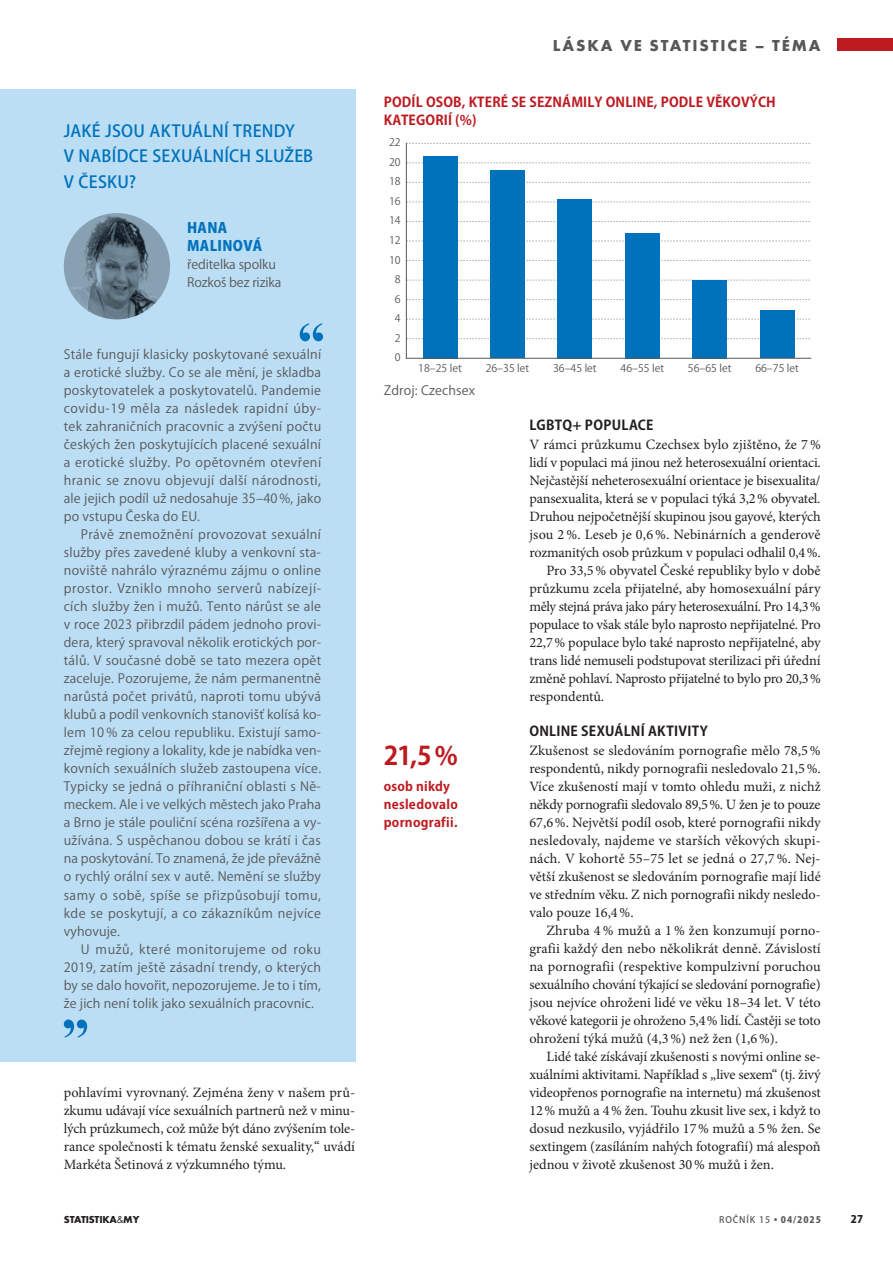
<style>
.page{position:relative;width:893px;height:1263px;background:#fff}
.page>*{position:absolute;margin:0;border:0;box-sizing:border-box;transform-origin:0 0}
.t1{font:700 25.5px "Koz Go Pr 6 N";color:#bd1a1f}
.t2{font:500 16.5px/25.5px "Koz Go Pr 6 N";letter-spacing:.015em;color:#0072bc}
.t3{font:700 16.5px "Futura TOT";letter-spacing:.115em;color:#57585a}
.t4{font:14.25px/18px "Minion Pro";letter-spacing:-.01em;color:#231f20;text-align:justify}
.t5{font:14.25px "Minion Pro";letter-spacing:.01em;color:#231f20}
.t6{font:800 14.25px/18px "Koz Go Pr 6 N";letter-spacing:.025em;color:#0072bc}
.t7{font:700 13.5px/18px "Koz Go Pr 6 N";letter-spacing:.01em;color:#bd1a1f}
.t8{font:700 13.5px "Koz Go Pr 6 N";letter-spacing:.02em;color:#231f20}
.t9{font:12.75px/18px "Koz Go Pr 6 N";letter-spacing:.01em;color:#57585a;text-align:justify}
.t10{font:700 12.75px/18px "Koz Go Pr 6 N";letter-spacing:.02em;color:#bd1a1f}
.t11{font:12.75px/18px "Koz Go Pr 6 N";letter-spacing:-.01em;color:#57585a}
.t12{font:10.5px "Koz Go Pr 6 N";color:#57585a}
.t13{font:700 10.5px "Futura TOT";letter-spacing:-.02em;color:#231f20}
.t14{font:800 10.5px "Koz Go Pr 6 N";color:#231f20}
.t15{font:500 9px "Koz Go Pr 6 N";letter-spacing:.1em;color:#57585a}
.s1{font-weight:400}
.s2{font-weight:800}
</style>
<div class="page">
<div style="left:838px;top:39px;width:55px;height:12px;background:#bd1a1f"></div>
<div style="left:0;top:89px;width:355px;height:972px;background:#bcdef4"></div>
<img style="left:64px;top:213px;width:106px;height:106px;border-radius:53px">
<svg style="left:300px;top:323px;width:23px;height:18px"></svg>
<svg style="left:64px;top:1019px;width:23px;height:19px"></svg>
<svg style="left:407px;top:143px;width:403px;height:1px"></svg>
<svg style="left:407px;top:163px;width:403px;height:1px"></svg>
<svg style="left:407px;top:182px;width:403px;height:1px"></svg>
<svg style="left:407px;top:202px;width:403px;height:1px"></svg>
<svg style="left:407px;top:221px;width:403px;height:1px"></svg>
<svg style="left:407px;top:241px;width:403px;height:1px"></svg>
<svg style="left:407px;top:260px;width:403px;height:1px"></svg>
<svg style="left:407px;top:280px;width:403px;height:1px"></svg>
<svg style="left:407px;top:299px;width:403px;height:1px"></svg>
<svg style="left:407px;top:319px;width:403px;height:1px"></svg>
<svg style="left:407px;top:338px;width:403px;height:1px"></svg>
<div style="left:423px;top:156px;width:34px;height:202px;background:#0072bc"></div>
<div style="left:490px;top:171px;width:34px;height:187px;background:#0072bc"></div>
<div style="left:558px;top:199px;width:34px;height:159px;background:#0072bc"></div>
<div style="left:625px;top:233px;width:34px;height:125px;background:#0072bc"></div>
<div style="left:693px;top:280px;width:34px;height:78px;background:#0072bc"></div>
<div style="left:760px;top:310px;width:34px;height:48px;background:#0072bc"></div>
<hr style="left:406px;top:358px;width:405px;height:1px;background:#57585a">
<hr style="left:406px;top:143px;width:1px;height:215px;background:#57585a">
<p class="t2" style="left:64px;top:118px;width:251px">JAKÉ JSOU AKTUÁLNÍ TRENDY<br>V NABÍDCE SEXUÁLNÍCH SLUŽEB<br>V ČESKU?</p>
<p class="t6" style="left:187px;top:219px;width:77px">HANA<br>MALINOVÁ</p>
<p class="t11" style="left:187px;top:256px;width:96px">ředitelka spolku<br>Rozkoš bez rizika</p>
<p class="t9" style="left:64px;top:346px;width:259px">Stále fungují klasicky poskytované sexuální a erotické služby. Co se ale mění, je skladba poskytovatelek a poskytovatelů. Pandemie covidu-19 měla za následek rapidní úby&shy;tek zahraničních pracovnic a zvýšení počtu českých žen poskytujících placené sexuální a erotické služby. Po opětovném otevření hranic se znovu objevují další národnosti, ale jejich podíl už nedosahuje 35–40 %, jako po vstupu Česka do EU.</p>
<p class="t9" style="left:64px;top:526px;width:259px;text-indent:17px">Právě znemožnění provozovat sexuální služby přes zavedené kluby a venkovní sta&shy;noviště nahrálo výraznému zájmu o online prostor. Vzniklo mnoho serverů nabízejí&shy;cích služby žen i mužů. Tento nárůst se ale v roce 2023 přibrzdil pádem jednoho provi&shy;dera, který spravoval několik erotických por&shy;tálů. V současné době se tato mezera opět zaceluje. Pozorujeme, že nám permanentně narůstá počet privátů, naproti tomu ubývá klubů a podíl venkovních stanovišť kolísá ko&shy;lem 10 % za celou republiku. Existují samo&shy;zřejmě regiony a lokality, kde je nabídka ven&shy;kovních sexuálních služeb zastoupena více.<br>Typicky se jedná o příhraniční oblasti s Ně&shy;meckem. Ale i ve velkých městech jako Praha a Brno je stále pouliční scéna rozšířena a vy&shy;užívána. S uspěchanou dobou se krátí i čas na poskytování. To znamená, že jde převážně o rychlý orální sex v autě. Nemění se služby samy o sobě, spíše se přizpůsobují tomu, kde se poskytují, a co zákazníkům nejvíce vyhovuje.</p>
<p class="t9" style="left:64px;top:940px;width:259px;text-indent:17px">U mužů, které monitorujeme od roku 2019, zatím ještě zásadní trendy, o kterých by se dalo hovořit, nepozorujeme. Je to i tím, že jich není tolik jako sexuálních pracovnic.</p>
<p class="t4" style="left:64px;top:1084px;width:293px">pohlavími vyrovnaný. Zejména ženy v našem prů&shy;zkumu udávají více sexuálních partnerů než v minu&shy;lých průzkumech, což může být dáno zvýšením tole&shy;rance společnosti k tématu ženské sexuality,“ uvádí Markéta Šetinová z výzkumného týmu.</p>
<p class="t3" style="left:553px;top:35px;width:269px">LÁSKA VE STATISTICE – TÉMA</p>
<p class="t7" style="left:384px;top:94px;width:394px">PODÍL OSOB, KTERÉ SE SEZNÁMILY ONLINE, PODLE VĚKOVÝCH<br>KATEGORIÍ (%)</p>
<p class="t12" style="left:389px;top:137px;width:13px">22</p>
<p class="t12" style="left:389px;top:156px;width:13px">20</p>
<p class="t12" style="left:389px;top:176px;width:13px">18</p>
<p class="t12" style="left:389px;top:195px;width:13px">16</p>
<p class="t12" style="left:389px;top:215px;width:13px">14</p>
<p class="t12" style="left:389px;top:234px;width:13px">12</p>
<p class="t12" style="left:389px;top:254px;width:13px">10</p>
<p class="t12" style="left:395px;top:273px;width:7px">8</p>
<p class="t12" style="left:395px;top:293px;width:7px">6</p>
<p class="t12" style="left:395px;top:312px;width:7px">4</p>
<p class="t12" style="left:395px;top:332px;width:7px">2</p>
<p class="t12" style="left:395px;top:351px;width:7px">0</p>
<p class="t12" style="left:418px;top:362px;width:45px">18–25 let</p>
<p class="t12" style="left:486px;top:362px;width:45px">26–35 let</p>
<p class="t12" style="left:553px;top:362px;width:45px">36–45 let</p>
<p class="t12" style="left:621px;top:362px;width:45px">46–55 let</p>
<p class="t12" style="left:688px;top:362px;width:45px">56–65 let</p>
<p class="t12" style="left:755px;top:362px;width:45px">66–75 let</p>
<p class="t9" style="left:384px;top:382px;width:93px">Zdroj: Czechsex</p>
<h1 class="t1" style="left:384px;top:742px;width:76px">21,5 %</h1>
<p class="t10" style="left:384px;top:778px;width:76px">osob nikdy nesledovalo pornografii.</p>
<p class="t8" style="left:529px;top:417px;width:126px">LGBTQ+ POPULACE</p>
<p class="t5" style="left:529px;top:435px;width:293px">V rámci průzkumu Czechsex bylo zjištěno, že 7 %</p>
<p class="t4" style="left:529px;top:454px;width:293px">lidí v populaci má jinou než heterosexuální orientaci.</p>
<p class="t4" style="left:529px;top:472px;width:293px">Nejčastější neheterosexuální orientace je bisexualita/</p>
<p class="t4" style="left:529px;top:490px;width:293px">pansexualita, která se v populaci týká 3,2 % obyvatel.</p>
<p class="t4" style="left:529px;top:508px;width:293px">Druhou nejpočetnější skupinou jsou gayové, kterých</p>
<p class="t5" style="left:529px;top:525px;width:293px">jsou 2 %. Leseb je 0,6 %. Nebinárních a genderově</p>
<p class="t4" style="left:529px;top:544px;width:293px">rozmanitých osob průzkum v populaci odhalil 0,4 %.</p>
<p class="t4" style="left:546px;top:562px;width:276px">Pro 33,5 % obyvatel České republiky bylo v době</p>
<p class="t4" style="left:529px;top:580px;width:293px">průzkumu zcela přijatelné, aby homosexuální páry</p>
<p class="t4" style="left:529px;top:598px;width:293px">měly stejná práva jako páry heterosexuální. Pro 14,3 %</p>
<p class="t4" style="left:529px;top:616px;width:293px">populace to však stále bylo naprosto nepřijatelné. Pro</p>
<p class="t4" style="left:529px;top:634px;width:293px">22,7 % populace bylo také naprosto nepřijatelné, aby</p>
<p class="t4" style="left:529px;top:652px;width:293px">trans lidé nemuseli podstupovat sterilizaci při úřední</p>
<p class="t4" style="left:529px;top:670px;width:293px">změně pohlaví. Naprosto přijatelné to bylo pro 20,3 %</p>
<p class="t4" style="left:529px;top:688px;width:76px">respondentů.</p>
<p class="t8" style="left:529px;top:723px;width:180px">ONLINE SEXUÁLNÍ AKTIVITY</p>
<p class="t4" style="left:529px;top:742px;width:293px">Zkušenost se sledováním pornografie mělo 78,5 % respondentů, nikdy pornografii nesledovalo 21,5 %.<br>Více zkušeností mají v tomto ohledu muži, z nichž někdy pornografii sledovalo 89,5 %. U žen je to pouze 67,6 %. Největší podíl osob, které pornografii nikdy nesledovaly, najdeme ve starších věkových skupi&shy;nách. V kohortě 55–75 let se jedná o 27,7 %. Nej&shy;větší zkušenost se sledováním pornografie mají lidé ve středním věku. Z nich pornografii nikdy nesledo&shy;valo pouze 16,4 %.</p>
<p class="t4" style="left:529px;top:922px;width:293px;text-indent:17px">Zhruba 4 % mužů a 1 % žen konzumují porno&shy;grafii každý den nebo několikrát denně. Závislostí na pornografii (respektive kompulzivní poruchou sexuálního chování týkající se sledování pornografie) jsou nejvíce ohroženi lidé ve věku 18–34 let. V této věkové kategorii je ohroženo 5,4 % lidí. Častěji se toto ohrožení týká mužů (4,3 %) než žen (1,6 %).</p>
<p class="t4" style="left:529px;top:1048px;width:293px;text-indent:17px">Lidé také získávají zkušenosti s novými online se&shy;xuálními aktivitami. Například s „live sexem“ (tj. živý videopřenos pornografie na internetu) má zkušenost 12 % mužů a 4 % žen. Touhu zkusit live sex, i když to dosud nezkusilo, vyjádřilo 17 % mužů a 5 % žen. Se sextingem (zasíláním nahých fotografií) má alespoň jednou v životě zkušenost 30 % mužů i žen.</p>
<p class="t13" style="left:64px;top:1213px;width:77px">STATISTIKA<span class="s1">&amp;</span>MY</p>
<p class="t15" style="left:719px;top:1215px;width:103px">ROČNÍK 15<span class="s2">▪04/2025</span></p>
<p class="t14" style="left:851px;top:1214px;width:14px">27</p>
</div>
